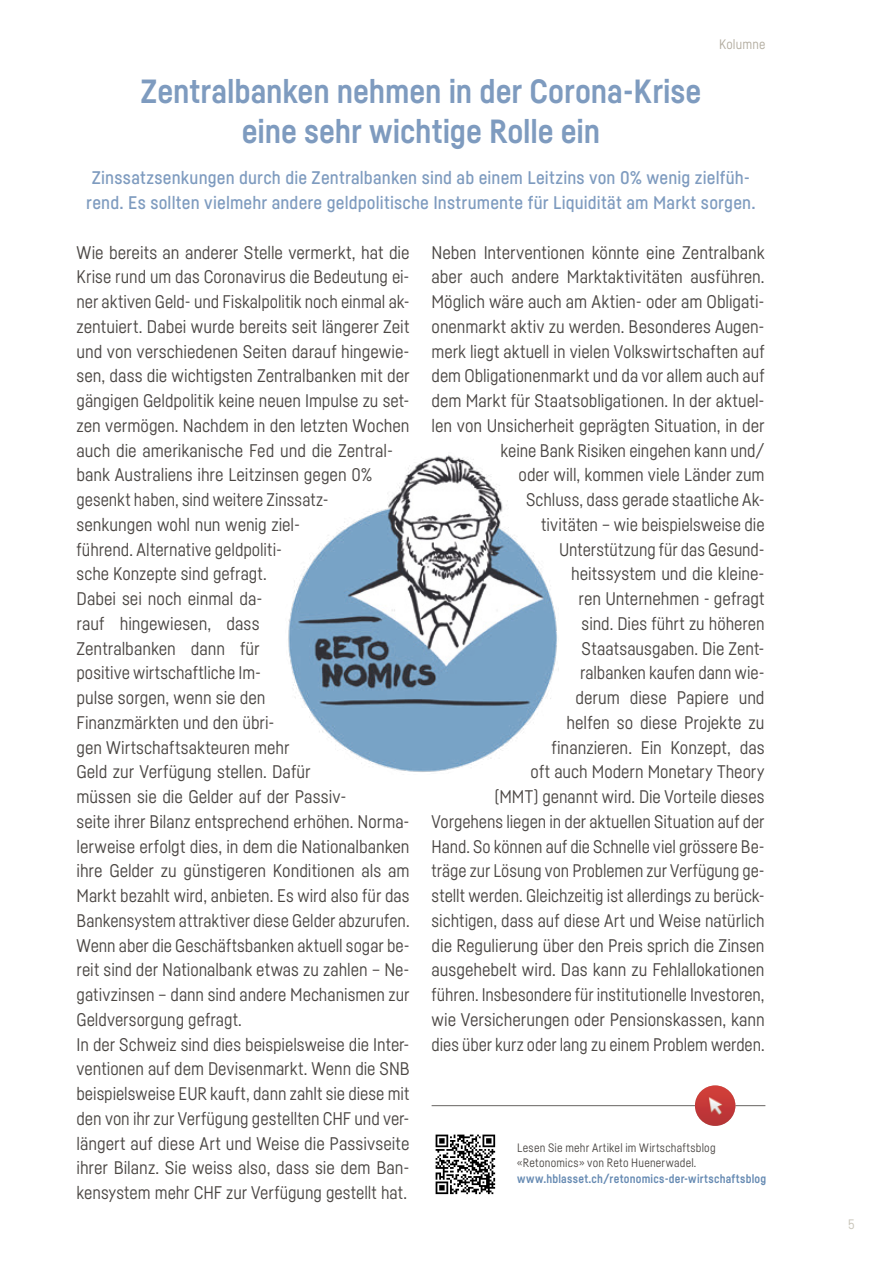
<style>
.page{position:relative;width:893px;height:1263px;background:#fff}
.page>*{position:absolute;margin:0;border:0;box-sizing:border-box;transform-origin:0 0}
.t1{font:700 33px/39.6px "Fabrikat";letter-spacing:-.005em;color:#7e9bbf;text-align:center}
.t2{font:18px/24.8px "Fabrikat";letter-spacing:-.005em;color:#4b4744}
.t3{font:500 18px/24.8px "Fabrikat";letter-spacing:.01em;color:#7e9bbf;text-align:center}
.t4{font:13.5px "Fabrikat";letter-spacing:.01em;color:#b2ac9f}
.t5{font:13.5px "Fabrikat";color:#c9c5ba}
.t6{font:12px/15.8px "Fabrikat";letter-spacing:.015em;color:#4b4744}
.t7{font:700 12px "Fabrikat";letter-spacing:.02em;color:#678bb3}
</style>
<div class="page">
<img style="left:288px;top:455px;width:269px;height:317px">
<svg style="left:436px;top:1134px;width:59px;height:60px"></svg>
<hr style="left:432px;top:1105px;width:333px;height:1px;background:#4b4744">
<img style="left:695px;top:1085px;width:40px;height:41px;border-radius:20px">
<p class="t4" style="left:719px;top:36px;width:48px">Kolumne</p>
<h1 class="t1" style="left:141px;top:71px;width:562px">Zentralbanken nehmen in der Corona-Krise eine sehr wichtige Rolle ein</h1>
<p class="t3" style="left:86px;top:165px;width:671px">Zinssatzsenkungen durch die Zentralbanken sind ab einem Leitzins von 0% wenig zielfüh&shy;rend. Es sollten vielmehr andere geldpolitische Instrumente für Liquidität am Markt sorgen.</p>
<p class="t2" style="left:77px;top:239px;width:335px">Wie bereits an anderer Stelle vermerkt, hat die Krise rund um das Coronavirus die Bedeutung ei&shy;ner aktiven Geld- und Fiskalpolitik noch einmal ak&shy;zentuiert. Dabei wurde bereits seit längerer Zeit und von verschiedenen Seiten darauf hingewie&shy;sen, dass die wichtigsten Zentralbanken mit der gängigen Geldpolitik keine neuen Impulse zu set&shy;zen vermögen. Nachdem in den letzten Wochen auch die amerikanische Fed und die Zentral&shy;bank Australiens ihre Leitzinsen gegen 0% gesenkt haben, sind weitere Zinssatz-<br>senkungen wohl nun wenig ziel-<br>führend. Alternative geldpoliti-<br>sche Konzepte sind gefragt.<br>Dabei sei noch einmal da-<br>rauf hingewiesen, dass<br>Zentralbanken dann für<br>positive wirtschaftliche Im-<br>pulse sorgen, wenn sie den<br>Finanzmärkten und den übri-<br>gen Wirtschaftsakteuren mehr<br>Geld zur Verfügung stellen. Dafür<br>müssen sie die Gelder auf der Passiv-<br>seite ihrer Bilanz entsprechend erhöhen. Norma&shy;lerweise erfolgt dies, in dem die Nationalbanken ihre Gelder zu günstigeren Konditionen als am Markt bezahlt wird, anbieten. Es wird also für das Bankensystem attraktiver diese Gelder abzurufen.<br>Wenn aber die Geschäftsbanken aktuell sogar be&shy;reit sind der Nationalbank etwas zu zahlen – Ne&shy;gativzinsen – dann sind andere Mechanismen zur Geldversorgung gefragt.<br>In der Schweiz sind dies beispielsweise die Inter&shy;ventionen auf dem Devisenmarkt. Wenn die SNB beispielsweise EUR kauft, dann zahlt sie diese mit den von ihr zur Verfügung gestellten CHF und ver&shy;längert auf diese Art und Weise die Passivseite ihrer Bilanz. Sie weiss also, dass sie dem Ban&shy;kensystem mehr CHF zur Verfügung gestellt hat.</p>
<p class="t2" style="left:432px;top:239px;width:335px;text-align:right">Neben Interventionen könnte eine Zentralbank aber auch andere Marktaktivitäten ausführen.<br>Möglich wäre auch am Aktien- oder am Obligati&shy;onenmarkt aktiv zu werden. Besonderes Augen&shy;merk liegt aktuell in vielen Volkswirtschaften auf dem Obligationenmarkt und da vor allem auch auf dem Markt für Staatsobligationen. In der aktuel&shy;len von Unsicherheit geprägten Situation, in der keine Bank Risiken eingehen kann und/<br>oder will, kommen viele Länder zum<br>Schluss, dass gerade staatliche Ak-<br>tivitäten – wie beispielsweise die<br>Unterstützung für das Gesund-<br>heitssystem und die kleine-<br>ren Unternehmen - gefragt<br>sind. Dies führt zu höheren<br>Staatsausgaben. Die Zent-<br>ralbanken kaufen dann wie-<br>derum diese Papiere und<br>helfen so diese Projekte zu<br>finanzieren. Ein Konzept, das<br>oft auch Modern Monetary Theory<br>(MMT) genannt wird. Die Vorteile dieses Vorgehens liegen in der aktuellen Situation auf der Hand. So können auf die Schnelle viel grössere Be&shy;träge zur Lösung von Problemen zur Verfügung ge&shy;stellt werden. Gleichzeitig ist allerdings zu berück&shy;sichtigen, dass auf diese Art und Weise natürlich die Regulierung über den Preis sprich die Zinsen ausgehebelt wird. Das kann zu Fehlallokationen führen. Insbesondere für institutionelle Investoren, wie Versicherungen oder Pensionskassen, kann dies über kurz oder lang zu einem Problem werden.</p>
<p class="t6" style="left:517px;top:1139px;width:200px">Lesen Sie mehr Artikel im Wirtschaftsblog «Retonomics» von Reto Huenerwadel.</p>
<p class="t7" style="left:517px;top:1171px;width:251px">www.hblasset.ch/retonomics-der-wirtschaftsblog</p>
<p class="t5" style="left:848px;top:1215px;width:8px">5</p>
</div>
